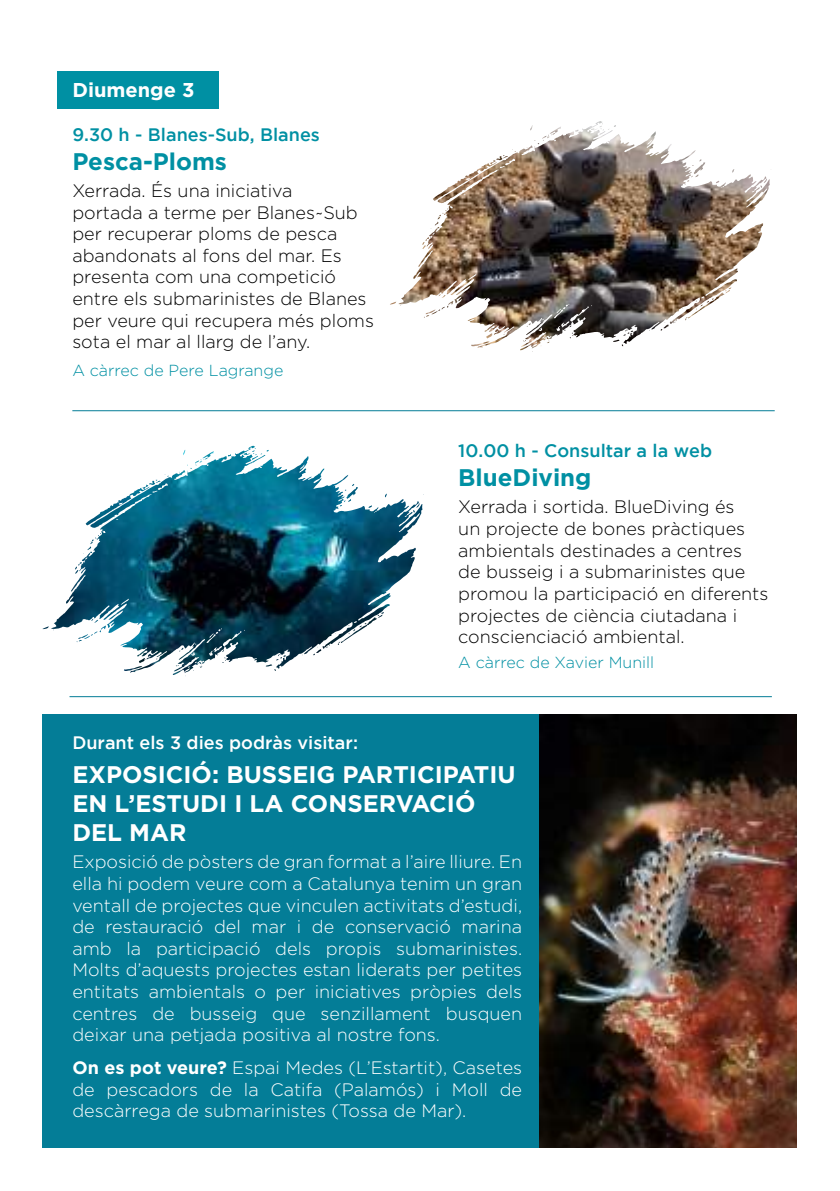
<style>
.page{position:relative;width:840px;height:1191px;background:#fff}
.page>*{position:absolute;margin:0;border:0;box-sizing:border-box;transform-origin:0 0}
.t1{font:700 24px/28.8px "Gotham";color:#fff}
.t2{font:700 24px "Gotham";color:#0090a3}
.t3{font:700 20px "Gotham";color:#fff}
.t4{font:300 18px/21.6px "Gotham";color:#fff;text-align:justify}
.t5{font:300 18px/21.6px "Gotham";color:#000}
.t6{font:500 18px "Gotham";color:#0090a3}
.t7{font:500 18px "Gotham";color:#fff}
.t8{font:300 16px "Gotham";color:#0090a3}
.s1{font-weight:700}
</style>
<div class="page">
<svg style="left:43px;top:446px;width:381px;height:230px"></svg>
<img style="left:90px;top:448px;width:159px;height:80px">
<div style="left:42px;top:714px;width:729px;height:433px;background:#047d97"></div>
<div style="left:57px;top:71px;width:161px;height:38px;background:#0090a3"></div>
<hr style="left:72px;top:410px;width:702px;height:1px;background:#047d97">
<hr style="left:69px;top:696px;width:702px;height:1px;background:#047d97">
<img style="left:539px;top:714px;width:256px;height:433px">
<img style="left:390px;top:121px;width:380px;height:231px">
<img style="left:437px;top:124px;width:159px;height:80px">
<p class="t3" style="left:72px;top:78px;width:124px">Diumenge 3</p>
<p class="t6" style="left:72px;top:124px;width:249px">9.30 h - Blanes-Sub, Blanes</p>
<h1 class="t2" style="left:72px;top:147px;width:156px">Pesca-Ploms</h1>
<p class="t5" style="left:72px;top:180px;width:303px">Xerrada. És una iniciativa<br>portada a terme per Blanes~Sub per recuperar ploms de pesca abandonats al fons del mar. Es presenta com una competició entre els submarinistes de Blanes per veure qui recupera més ploms sota el mar al llarg de l’any.</p>
<p class="t8" style="left:72px;top:361px;width:212px">A càrrec de Pere Lagrange</p>
<p class="t6" style="left:458px;top:441px;width:255px">10.00 h - Consultar a la web</p>
<h1 class="t2" style="left:458px;top:464px;width:135px">BlueDiving</h1>
<p class="t5" style="left:458px;top:496px;width:311px">Xerrada i sortida. BlueDiving és<br>un projecte de bones pràctiques ambientals destinades a centres de busseig i a submarinistes que promou la participació en diferents projectes de ciència ciutadana i conscienciació ambiental.</p>
<p class="t8" style="left:458px;top:653px;width:197px">A càrrec de Xavier Munill</p>
<p class="t7" style="left:72px;top:732px;width:287px">Durant els 3 dies podràs visitar:</p>
<h1 class="t1" style="left:72px;top:760px;width:444px">EXPOSICIÓ: BUSSEIG PARTICIPATIU<br>EN L’ESTUDI I LA CONSERVACIÓ<br>DEL MAR</h1>
<p class="t4" style="left:72px;top:851px;width:451px">Exposició de pòsters de gran format a l’aire lliure. En ella hi podem veure com a Catalunya tenim un gran ventall de projectes que vinculen activitats d’estudi, de restauració del mar i de conservació marina amb la participació dels propis submarinistes.<br>Molts d’aquests projectes estan liderats per petites entitats ambientals o per iniciatives pròpies dels centres de busseig que senzillament busquen deixar una petjada positiva al nostre fons.</p>
<p class="t4" style="left:72px;top:1056px;width:451px"><span class="s1">On es pot veure?</span> Espai Medes (L’Estartit), Casetes de pescadors de la Catifa (Palamós) i Moll de descàrrega de submarinistes (Tossa de Mar).</p>
</div>
